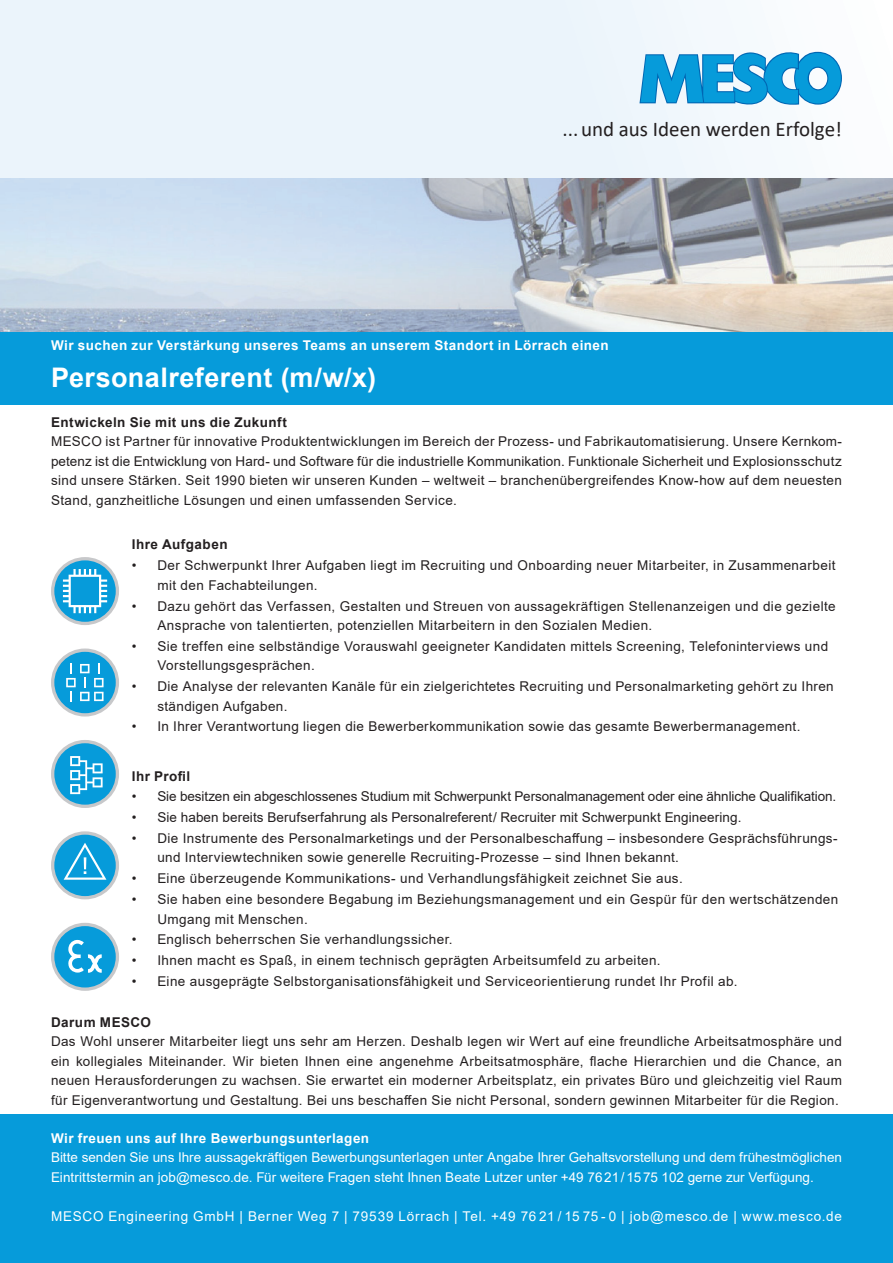
<style>
.page{position:relative;width:893px;height:1263px;background:#fff}
.page>*{position:absolute;margin:0;border:0;box-sizing:border-box;transform-origin:0 0}
.t1{font:700 27px "Arial";letter-spacing:.015em;color:#fff}
.t2{font:21px "Calibri";color:#231f20}
.t3{font:13.5px/19.5px "Arial";letter-spacing:.03em;color:#231f20}
.t4{font:13.5px/19.5px "Arial";color:#fff}
.t5{font:700 13.5px "Arial";letter-spacing:.035em;color:#fff}
.t6{font:13.5px "Arial";letter-spacing:-.01em;color:#231f20}
.t7{font:13.5px "Arial";letter-spacing:.06em;color:#fff}
.t8{font:13.5px "Arial";letter-spacing:.005em;color:#231f20}
.t9{font:700 13.5px "Arial";letter-spacing:.03em;color:#231f20}
</style>
<div class="page">
<svg style="left:0;top:0;width:893px;height:179px"></svg>
<svg style="left:639px;top:52px;width:203px;height:53px"></svg>
<div style="left:0;top:1114px;width:893px;height:149px;background:#069bda"></div>
<div style="left:0;top:332px;width:893px;height:73px;background:#069bda"></div>
<div style="left:51px;top:557px;width:68px;height:68px;background:#c7c8ca;border-radius:50%"></div>
<div style="left:54px;top:560px;width:62px;height:62px;background:#069bda;border-radius:50%"></div>
<svg style="left:63px;top:569px;width:44px;height:44px"></svg>
<svg style="left:51px;top:648px;width:68px;height:68px"></svg>
<div style="left:54px;top:652px;width:62px;height:61px;background:#069bda;border-radius:50%"></div>
<svg style="left:66px;top:663px;width:38px;height:38px"></svg>
<div style="left:51px;top:740px;width:68px;height:68px;background:#c7c8ca;border-radius:50%"></div>
<div style="left:54px;top:743px;width:62px;height:62px;background:#069bda;border-radius:50%"></div>
<svg style="left:70px;top:756px;width:33px;height:38px"></svg>
<svg style="left:51px;top:831px;width:68px;height:68px"></svg>
<div style="left:54px;top:835px;width:62px;height:61px;background:#069bda;border-radius:50%"></div>
<svg style="left:64px;top:843px;width:42px;height:37px"></svg>
<svg style="left:51px;top:923px;width:68px;height:68px"></svg>
<div style="left:54px;top:926px;width:62px;height:61px;background:#069bda;border-radius:50%"></div>
<svg style="left:68px;top:940px;width:34px;height:33px"></svg>
<img style="left:0;top:179px;width:893px;height:153px">
<h2 class="t2" style="left:562px;top:115px;width:281px">...und aus Ideen werden Erfolge!</h2>
<p class="t5" style="left:51px;top:336px;width:559px">Wir suchen zur Verstärkung unseres Teams an unserem Standort in Lörrach einen</p>
<h1 class="t1" style="left:51px;top:358px;width:327px">Personalreferent (m/w/x)</h1>
<p class="t9" style="left:51px;top:412px;width:237px">Entwickeln Sie mit uns die Zukunft</p>
<p class="t3" style="left:51px;top:431px;width:792px;text-align:justify">MESCO ist Partner für innovative Produktentwicklungen im Bereich der Prozess- und Fabrikautomatisierung. Unsere Kernkom&shy;petenz ist die Entwicklung von Hard- und Software für die industrielle Kommunikation. Funktionale Sicherheit und Explosionsschutz sind unsere Stärken. Seit 1990 bieten wir unseren Kunden – weltweit – branchenübergreifendes Know-how auf dem neuesten Stand, ganzheitliche Lösungen und einen umfassenden Service.</p>
<p class="t9" style="left:132px;top:535px;width:97px">Ihre Aufgaben</p>
<p class="t3" style="left:157px;top:556px;width:680px;text-indent:-26px">• Der Schwerpunkt Ihrer Aufgaben liegt im Recruiting und Onboarding neuer Mitarbeiter, in Zusammenarbeit mit den Fachabteilungen.</p>
<p class="t3" style="left:157px;top:596px;width:680px;text-indent:-26px">• Dazu gehört das Verfassen, Gestalten und Streuen von aussagekräftigen Stellenanzeigen und die gezielte<br>Ansprache von talentierten, potenziellen Mitarbeitern in den Sozialen Medien.</p>
<p class="t3" style="left:157px;top:636px;width:672px;text-indent:-26px">• Sie treffen eine selbständige Vorauswahl geeigneter Kandidaten mittels Screening, Telefoninterviews und<br>Vorstellungsgesprächen.</p>
<p class="t3" style="left:157px;top:676px;width:678px;text-indent:-26px">• Die Analyse der relevanten Kanäle für ein zielgerichtetes Recruiting und Personalmarketing gehört zu Ihren ständigen Aufgaben.</p>
<p class="t3" style="left:132px;top:717px;width:670px">• In Ihrer Verantwortung liegen die Bewerberkommunikation sowie das gesamte Bewerbermanagement.</p>
<p class="t9" style="left:132px;top:766px;width:60px">Ihr Profil</p>
<p class="t6" style="left:132px;top:787px;width:706px">• Sie besitzen ein abgeschlossenes Studium mit Schwerpunkt Personalmanagement oder eine ähnliche Qualifikation.</p>
<p class="t8" style="left:132px;top:808px;width:611px">• Sie haben bereits Berufserfahrung als Personalreferent/ Recruiter mit Schwerpunkt Engineering.</p>
<p class="t3" style="left:157px;top:828px;width:682px;text-indent:-26px">• Die Instrumente des Personalmarketings und der Personalbeschaffung – insbesondere Gesprächsführungs&shy;und Interviewtechniken sowie generelle Recruiting-Prozesse – sind Ihnen bekannt.</p>
<p class="t3" style="left:132px;top:869px;width:552px">• Eine überzeugende Kommunikations- und Verhandlungsfähigkeit zeichnet Sie aus.</p>
<p class="t3" style="left:157px;top:889px;width:682px;text-indent:-26px">• Sie haben eine besondere Begabung im Beziehungsmanagement und ein Gespür für den wertschätzenden<br>Umgang mit Menschen.</p>
<p class="t3" style="left:132px;top:930px;width:322px">• Englisch beherrschen Sie verhandlungssicher.</p>
<p class="t3" style="left:132px;top:950px;width:530px">• Ihnen macht es Spaß, in einem technisch geprägten Arbeitsumfeld zu arbeiten.</p>
<p class="t3" style="left:132px;top:971px;width:607px">• Eine ausgeprägte Selbstorganisationsfähigkeit und Serviceorientierung rundet Ihr Profil ab.</p>
<p class="t9" style="left:51px;top:1012px;width:101px">Darum MESCO</p>
<p class="t3" style="left:51px;top:1031px;width:792px;text-align:justify">Das Wohl unserer Mitarbeiter liegt uns sehr am Herzen. Deshalb legen wir Wert auf eine freundliche Arbeitsatmosphäre und ein kollegiales Miteinander. Wir bieten Ihnen eine angenehme Arbeitsatmosphäre, flache Hierarchien und die Chance, an neuen Herausforderungen zu wachsen. Sie erwartet ein moderner Arbeitsplatz, ein privates Büro und gleichzeitig viel Raum für Eigenverantwortung und Gestaltung. Bei uns beschaffen Sie nicht Personal, sondern gewinnen Mitarbeiter für die Region.</p>
<p class="t5" style="left:51px;top:1128px;width:320px">Wir freuen uns auf Ihre Bewerbungsunterlagen</p>
<p class="t4" style="left:51px;top:1148px;width:792px">Bitte senden Sie uns Ihre aussagekräftigen Bewerbungsunterlagen unter Angabe Ihrer Gehaltsvorstellung und dem frühestmöglichen<br>Eintrittstermin an job@mesco.de. Für weitere Fragen steht Ihnen Beate Lutzer unter +49 76 21 / 15 75 102 gerne zur Verfügung.</p>
<p class="t7" style="left:51px;top:1207px;width:792px">MESCO Engineering GmbH | Berner Weg 7 | 79539 Lörrach | Tel. +49 76 21 / 15 75 - 0 | job@mesco.de | www.mesco.de</p>
</div>
